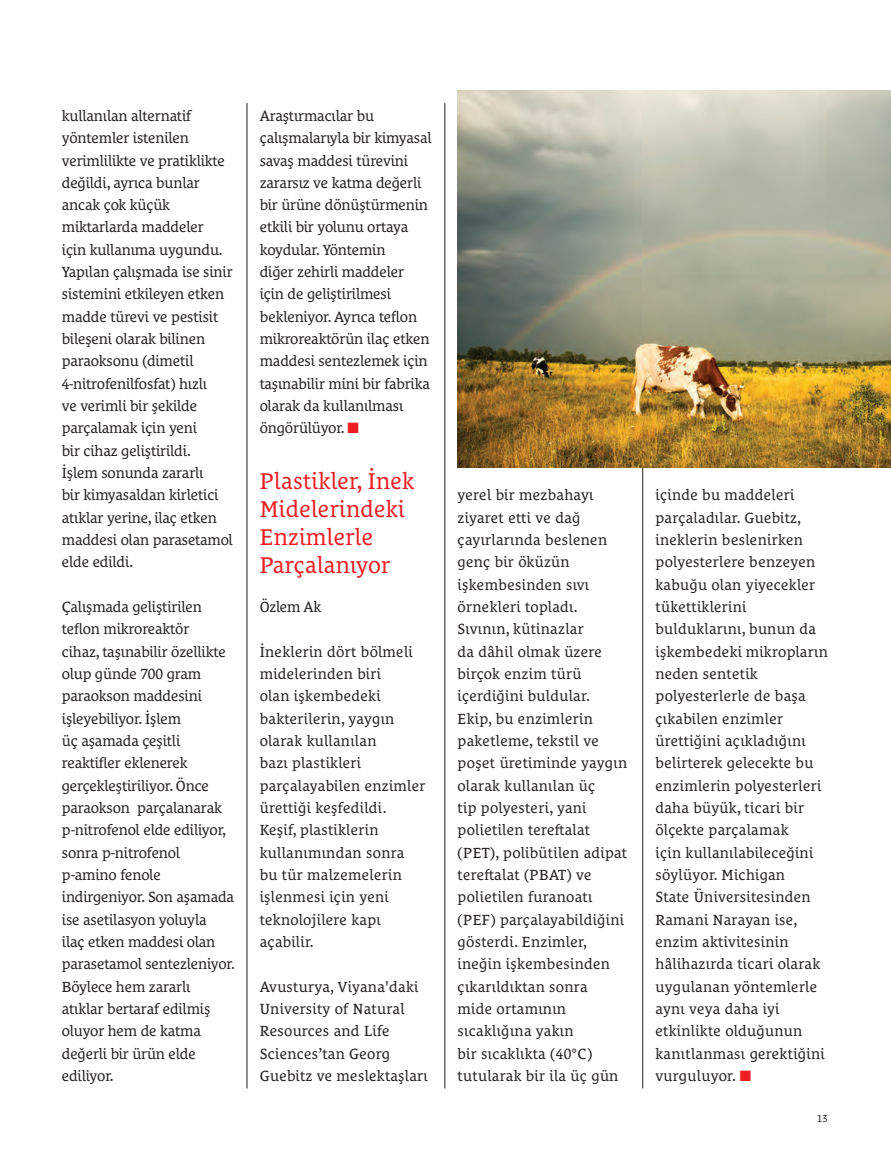
<style>
.page{position:relative;width:891px;height:1168px;background:#fff}
.page>*{position:absolute;margin:0;border:0;box-sizing:border-box;transform-origin:0 0}
.t1{font:23.25px/27.9px "Le Monde Courrier Pro";letter-spacing:.01em;color:#ee1d23}
.t2{font:15px/22.4px "Le Monde Courrier Pro";letter-spacing:.02em;color:#231f20}
.t3{font:15px/22.4px "Le Monde Courrier Pro";color:#231f20}
.t4{font:10.35px "Le Monde Courrier Pro";color:#231f20}
.s1{color:#ee1d23}
</style>
<div class="page">
<hr style="left:642px;top:372px;width:1px;height:716px;background:#231f20">
<hr style="left:247px;top:103px;width:1px;height:985px;background:#231f20">
<hr style="left:444px;top:103px;width:1px;height:985px;background:#231f20">
<img style="left:457px;top:90px;width:433px;height:377px">
<p class="t3" style="left:62px;top:103px;width:172px">kullanılan alternatif yöntemler istenilen verimlilikte ve pratiklikte değildi, ayrıca bunlar ancak çok küçük miktarlarda maddeler<br>için kullanıma uygundu.<br>Yapılan çalışmada ise sinir sistemini etkileyen etken madde türevi ve pestisit bileşeni olarak bilinen paraoksonu (dimetil<br>4-nitrofenilfosfat) hızlı<br>ve verimli bir şekilde parçalamak için yeni<br>bir cihaz geliştirildi.<br>İşlem sonunda zararlı<br>bir kimyasaldan kirletici atıklar yerine, ilaç etken maddesi olan parasetamol elde edildi.</p>
<p class="t3" style="left:62px;top:594px;width:174px">Çalışmada geliştirilen teflon mikroreaktör<br>cihaz, taşınabilir özellikte olup günde 700 gram paraokson maddesini işleyebiliyor. İşlem<br>üç aşamada çeşitli reaktifler eklenerek gerçekleştiriliyor. Önce paraokson parçalanarak p-nitrofenol elde ediliyor, sonra p-nitrofenol p-amino fenole indirgeniyor. Son aşamada ise asetilasyon yoluyla<br>ilaç etken maddesi olan parasetamol sentezleniyor.<br>Böylece hem zararlı atıklar bertaraf edilmiş oluyor hem de katma değerli bir ürün elde ediliyor.</p>
<p class="t3" style="left:260px;top:103px;width:173px">Araştırmacılar bu çalışmalarıyla bir kimyasal savaş maddesi türevini zararsız ve katma değerli bir ürüne dönüştürmenin etkili bir yolunu ortaya koydular. Yöntemin<br>diğer zehirli maddeler için de geliştirilmesi bekleniyor. Ayrıca teflon mikroreaktörün ilaç etken maddesi sentezlemek için taşınabilir mini bir fabrika olarak da kullanılması öngörülüyor. <span class="s1">■</span></p>
<h1 class="t1" style="left:260px;top:464px;width:156px">Plastikler, İnek<br>Midelerindeki<br>Enzimlerle<br>Parçalanıyor</h1>
<p class="t3" style="left:260px;top:594px;width:63px">Özlem Ak</p>
<p class="t2" style="left:260px;top:638px;width:167px">İneklerin dört bölmeli midelerinden biri<br>olan işkembedeki bakterilerin, yaygın olarak kullanılan<br>bazı plastikleri parçalayabilen enzimler ürettiği keşfedildi.<br>Keşif, plastiklerin kullanımından sonra bu tür malzemelerin işlenmesi için yeni teknolojilere kapı açabilir.</p>
<p class="t2" style="left:260px;top:973px;width:169px">Avusturya, Viyana'daki<br>University of Natural<br>Resources and Life<br>Sciences’tan Georg<br>Guebitz ve meslektaşları</p>
<p class="t2" style="left:457px;top:482px;width:171px">yerel bir mezbahayı ziyaret etti ve dağ çayırlarında beslenen genç bir öküzün işkembesinden sıvı örnekleri topladı.<br>Sıvının, kütinazlar<br>da dâhil olmak üzere birçok enzim türü içerdiğini buldular.<br>Ekip, bu enzimlerin paketleme, tekstil ve poşet üretiminde yaygın olarak kullanılan üç<br>tip polyesteri, yani polietilen tereftalat (PET), polibütilen adipat tereftalat (PBAT) ve polietilen furanoatı (PEF) parçalayabildiğini gösterdi. Enzimler, ineğin işkembesinden çıkarıldıktan sonra<br>mide ortamının sıcaklığına yakın<br>bir sıcaklıkta (40°C) tutularak bir ila üç gün</p>
<p class="t2" style="left:655px;top:482px;width:174px">içinde bu maddeleri parçaladılar. Guebitz, ineklerin beslenirken polyesterlere benzeyen kabuğu olan yiyecekler tükettiklerini bulduklarını, bunun da işkembedeki mikropların neden sentetik polyesterlerle de başa çıkabilen enzimler ürettiğini açıkladığını belirterek gelecekte bu enzimlerin polyesterleri daha büyük, ticari bir ölçekte parçalamak<br>için kullanılabileceğini söylüyor. Michigan<br>State Üniversitesinden<br>Ramani Narayan ise, enzim aktivitesinin hâlihazırda ticari olarak uygulanan yöntemlerle aynı veya daha iyi etkinlikte olduğunun kanıtlanması gerektiğini vurguluyor. <span class="s1">■</span></p>
<p class="t4" style="left:817px;top:1110px;width:12px">13</p>
</div>
